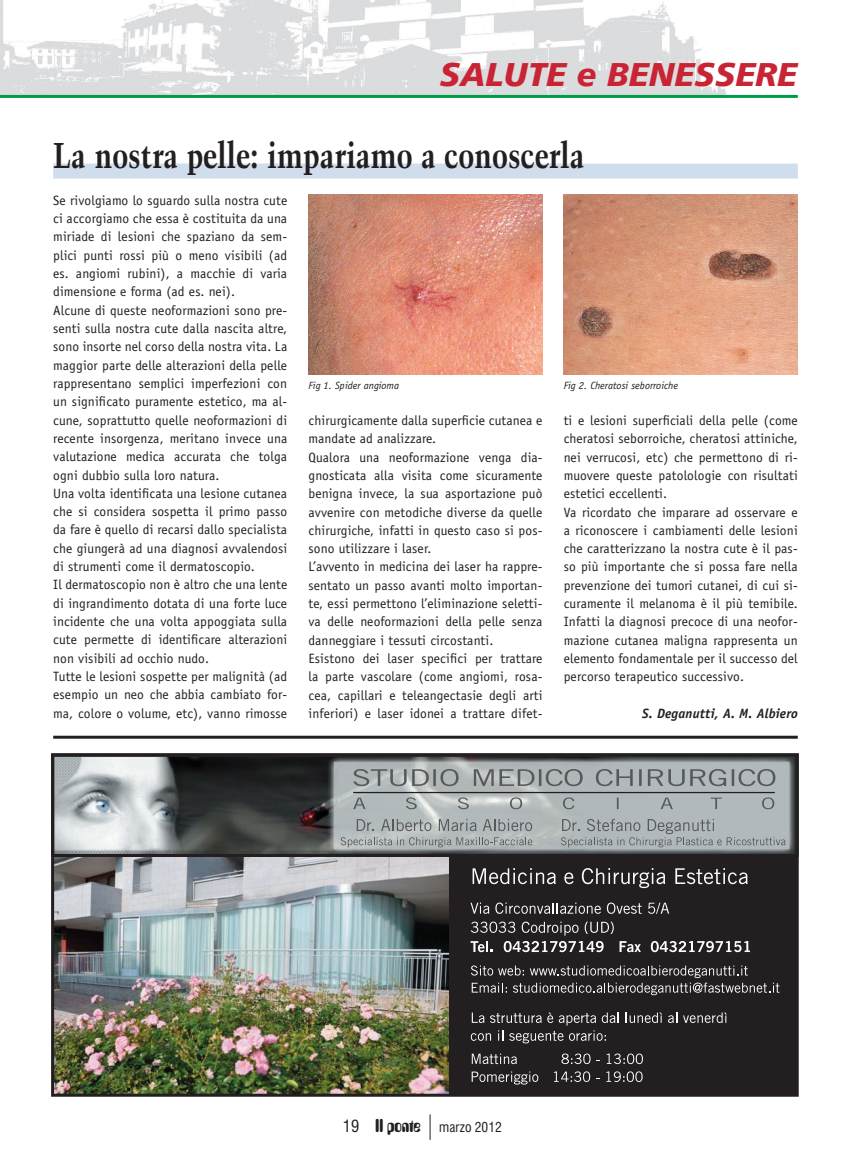
<style>
.page{position:relative;width:851px;height:1170px;background:#fff}
.page>*{position:absolute;margin:0;border:0;box-sizing:border-box;transform-origin:0 0}
.t1{font:700 36px "Kuenstler 480 BT";color:#231f20;scale:.8 1}
.t2{font:33px "Humanist 777 BT Black Italic B";color:#c82434}
.t3{font:13.5px/18.3px "Officina Sans";letter-spacing:.01em;color:#231f20}
.t4{font:italic 700 13.5px "Officina Sans";letter-spacing:.01em;color:#231f20}
.t5{font:condensed 13.5px "Swiss 721 BT";color:#231f20}
.t6{font:italic 10.5px "Officina Sans";color:#231f20}
.s1{font-size:16.5px}
.s2{font-family:"Amelia BT";font-stretch:normal;font-size:18px}
</style>
<div class="page">
<svg style="left:429px;top:1114px;width:1px;height:25px"></svg>
<img style="left:0;top:0;width:772px;height:95px">
<hr style="left:0;top:95px;width:797px;height:3px;background:#009d48">
<div style="left:53px;top:163px;width:744px;height:15px;background:#d0ddec"></div>
<hr style="left:53px;top:735px;width:744px;height:3px;background:#231f20">
<img style="left:308px;top:195px;width:234px;height:179px">
<img style="left:563px;top:195px;width:234px;height:179px">
<img style="left:55px;top:856px;width:394px;height:236px">
<div style="left:449px;top:754px;width:348px;height:341px;background:#231f20"></div>
<img style="left:55px;top:757px;width:739px;height:95px">
<svg style="left:472px;top:868px;width:83px;height:16px"></svg>
<svg style="left:564px;top:872px;width:9px;height:12px"></svg>
<svg style="left:581px;top:868px;width:84px;height:20px"></svg>
<svg style="left:675px;top:868px;width:72px;height:16px"></svg>
<svg style="left:625px;top:1012px;width:37px;height:10px"></svg>
<svg style="left:668px;top:1012px;width:9px;height:10px"></svg>
<svg style="left:683px;top:1012px;width:43px;height:10px"></svg>
<svg style="left:470px;top:1012px;width:148px;height:31px"></svg>
<svg style="left:471px;top:1053px;width:45px;height:10px"></svg>
<svg style="left:561px;top:1053px;width:29px;height:10px"></svg>
<svg style="left:606px;top:1053px;width:37px;height:10px"></svg>
<svg style="left:471px;top:1071px;width:67px;height:13px"></svg>
<svg style="left:553px;top:1071px;width:46px;height:10px"></svg>
<svg style="left:606px;top:1071px;width:36px;height:10px"></svg>
<svg style="left:470px;top:902px;width:19px;height:11px"></svg>
<svg style="left:495px;top:902px;width:146px;height:11px"></svg>
<svg style="left:648px;top:902px;width:21px;height:11px"></svg>
<svg style="left:470px;top:921px;width:143px;height:31px"></svg>
<svg style="left:619px;top:941px;width:21px;height:11px"></svg>
<svg style="left:650px;top:941px;width:99px;height:11px"></svg>
<svg style="left:471px;top:965px;width:308px;height:30px"></svg>
<svg style="left:353px;top:769px;width:422px;height:17px"></svg>
<svg style="left:353px;top:797px;width:421px;height:12px"></svg>
<hr style="left:353px;top:791px;width:421px;height:2px;background:#231f20">
<svg style="left:356px;top:819px;width:18px;height:12px"></svg>
<svg style="left:381px;top:819px;width:50px;height:12px"></svg>
<svg style="left:439px;top:818px;width:37px;height:13px"></svg>
<svg style="left:482px;top:818px;width:50px;height:13px"></svg>
<svg style="left:340px;top:837px;width:192px;height:10px"></svg>
<svg style="left:561px;top:818px;width:224px;height:29px"></svg>
<div style="left:51px;top:753px;width:747px;height:103px;border:3px solid #231f20"></div>
<h2 class="t2" style="left:440px;top:53px;width:358px">SALUTE e BENESSERE</h2>
<h1 class="t1" style="left:53px;top:133px;width:665px">La nostra pelle: impariamo a conoscerla</h1>
<p class="t3" style="left:53px;top:191px;width:235px">Se rivolgiamo lo sguardo sulla nostra cute ci accorgiamo che essa è costituita da una miriade di lesioni che spaziano da sem&shy;plici punti rossi più o meno visibili (ad es. angiomi rubini), a macchie di varia dimensione e forma (ad es. nei).<br>Alcune di queste neoformazioni sono pre&shy;senti sulla nostra cute dalla nascita altre, sono insorte nel corso della nostra vita. La maggior parte delle alterazioni della pelle rappresentano semplici imperfezioni con un significato puramente estetico, ma al&shy;cune, soprattutto quelle neoformazioni di recente insorgenza, meritano invece una valutazione medica accurata che tolga ogni dubbio sulla loro natura.<br>Una volta identificata una lesione cutanea che si considera sospetta il primo passo da fare è quello di recarsi dallo specialista che giungerà ad una diagnosi avvalendosi di strumenti come il dermatoscopio.<br>Il dermatoscopio non è altro che una lente di ingrandimento dotata di una forte luce incidente che una volta appoggiata sulla cute permette di identificare alterazioni non visibili ad occhio nudo.<br>Tutte le lesioni sospette per malignità (ad esempio un neo che abbia cambiato for&shy;ma, colore o volume, etc), vanno rimosse</p>
<p class="t6" style="left:308px;top:379px;width:92px">Fig 1. Spider angioma</p>
<p class="t3" style="left:308px;top:411px;width:235px">chirurgicamente dalla superficie cutanea e mandate ad analizzare.<br>Qualora una neoformazione venga dia&shy;gnosticata alla visita come sicuramente benigna invece, la sua asportazione può avvenire con metodiche diverse da quelle chirurgiche, infatti in questo caso si pos&shy;sono utilizzare i laser.<br>L’avvento in medicina dei laser ha rappre&shy;sentato un passo avanti molto importan&shy;te, essi permettono l’eliminazione seletti&shy;va delle neoformazioni della pelle senza danneggiare i tessuti circostanti.<br>Esistono dei laser specifici per trattare la parte vascolare (come angiomi, rosa&shy;cea, capillari e teleangectasie degli arti inferiori) e laser idonei a trattare difet-</p>
<p class="t6" style="left:563px;top:379px;width:116px">Fig 2. Cheratosi seborroiche</p>
<p class="t3" style="left:563px;top:411px;width:235px">ti e lesioni superficiali della pelle (come cheratosi seborroiche, cheratosi attiniche, nei verrucosi, etc) che permettono di ri&shy;muovere queste patolologie con risultati estetici eccellenti.<br>Va ricordato che imparare ad osservare e a riconoscere i cambiamenti delle lesioni che caratterizzano la nostra cute è il pas&shy;so più importante che si possa fare nella prevenzione dei tumori cutanei, di cui si&shy;curamente il melanoma è il più temibile.<br>Infatti la diagnosi precoce di una neofor&shy;mazione cutanea maligna rappresenta un elemento fondamentale per il successo del percorso terapeutico successivo.</p>
<p class="t4" style="left:642px;top:705px;width:157px">S. Deganutti, A. M. Albiero</p>
<p class="t5" style="left:343px;top:1119px;width:160px"><span class="s1">19</span> <span class="s2">Il ponte</span> marzo 2012</p>
</div>
